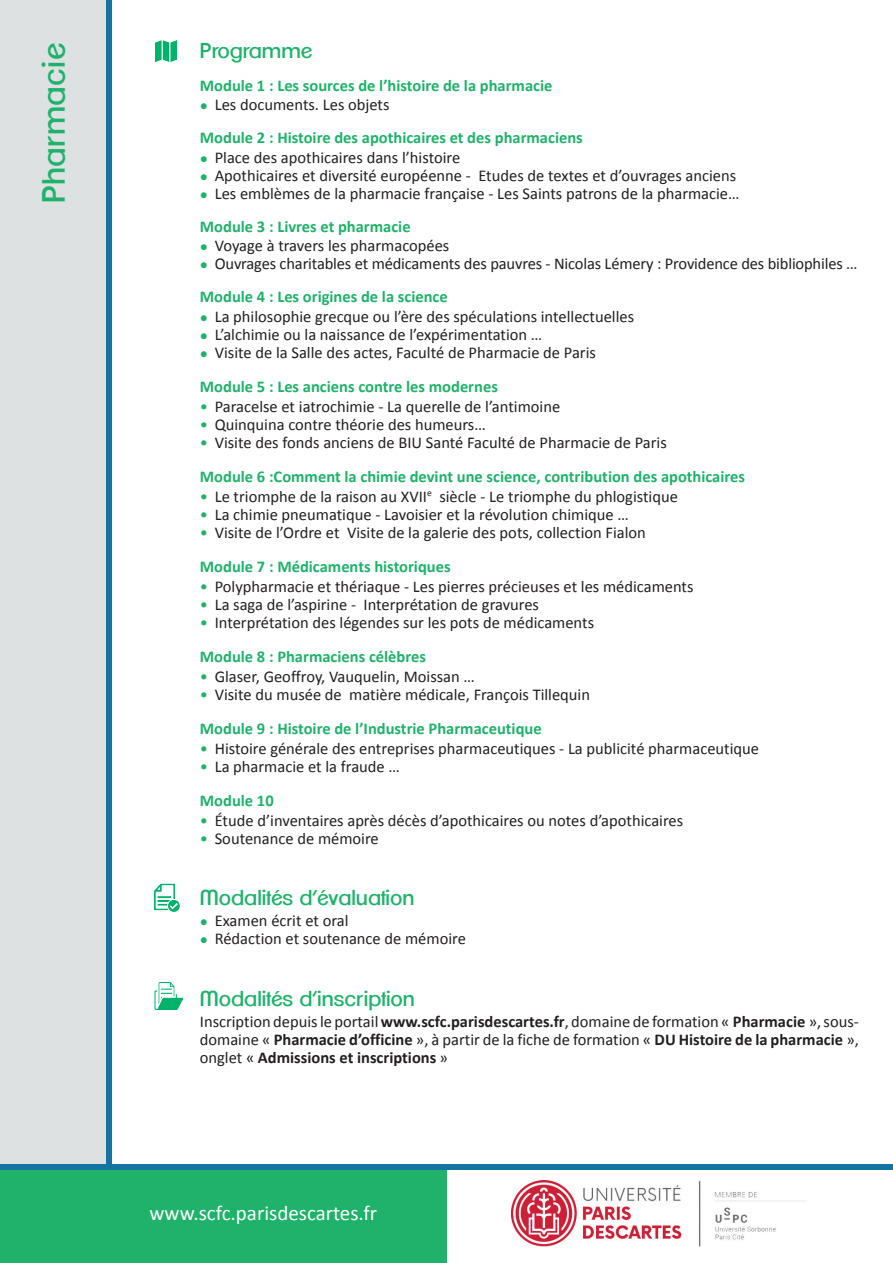
<style>
.page{position:relative;width:893px;height:1263px;background:#fff}
.page>*{position:absolute;margin:0;border:0;box-sizing:border-box;transform-origin:0 0}
.t1{font:31.5px "Clemente P Dai";letter-spacing:.01em;color:#1eb26a}
.t2{font:21px "Clemente P Dai";color:#1eb26a}
.t3{font:21px "Calibri";color:#fff}
.t4{font:16.5px/18px "Calibri";color:#231f20;text-align:justify}
.t5{font:700 16.5px "Calibri";color:#1eb26a}
.s1{font-size:13.5px;color:#1eb26a}
.s2{color:#1eb26a}
.s3{font-weight:700}
</style>
<div class="page">
<div style="left:0;top:0;width:109px;height:1164px;background:#dee1e2"></div>
<div style="left:0;top:1168px;width:446px;height:95px;background:#1eb26a"></div>
<div style="left:106px;top:0;width:6px;height:1168px;background:#1574a2"></div>
<img style="left:155px;top:41px;width:21px;height:20px">
<img style="left:154px;top:883px;width:26px;height:29px">
<img style="left:154px;top:983px;width:29px;height:26px">
<img style="left:512px;top:1180px;width:294px;height:67px">
<div style="left:0;top:1164px;width:893px;height:5px;background:#1574a2"></div>
<p class="t1" style="left:35px;top:203px;width:162px;rotate:-90deg">Pharmacie</p>
<p class="t2" style="left:200px;top:38px;width:114px">Programme</p>
<p class="t5" style="left:200px;top:75px;width:354px">Module 1 : Les sources de l’histoire de la pharmacie</p>
<p class="t4" style="left:200px;top:96px;width:191px"><span class="s1">●</span> Les documents. Les objets</p>
<p class="t5" style="left:200px;top:127px;width:384px">Module 2 : Histoire des apothicaires et des pharmaciens</p>
<p class="t4" style="left:200px;top:148px;width:262px"><span class="s1">●</span> Place des apothicaires dans l’histoire</p>
<p class="t4" style="left:200px;top:166px;width:538px"><span class="s1">●</span> Apothicaires et diversité européenne - Etudes de textes et d’ouvrages anciens</p>
<p class="t4" style="left:200px;top:184px;width:541px"><span class="s1">●</span> Les emblèmes de la pharmacie française - Les Saints patrons de la pharmacie…</p>
<p class="t5" style="left:200px;top:216px;width:212px">Module 3 : Livres et pharmacie</p>
<p class="t4" style="left:200px;top:237px;width:251px"><span class="s1">●</span> Voyage à travers les pharmacopées</p>
<p class="t4" style="left:200px;top:255px;width:659px"><span class="s1">●</span> Ouvrages charitables et médicaments des pauvres - Nicolas Lémery : Providence des bibliophiles …</p>
<p class="t5" style="left:200px;top:286px;width:249px">Module 4 : Les origines de la science</p>
<p class="t4" style="left:200px;top:307px;width:436px"><span class="s1">●</span> La philosophie grecque ou l’ère des spéculations intellectuelles</p>
<p class="t4" style="left:200px;top:325px;width:344px"><span class="s1">●</span> L’alchimie ou la naissance de l’expérimentation …</p>
<p class="t4" style="left:200px;top:343px;width:398px"><span class="s1">●</span> Visite de la Salle des actes, Faculté de Pharmacie de Paris</p>
<p class="t5" style="left:200px;top:376px;width:300px">Module 5 : Les anciens contre les modernes</p>
<p class="t4" style="left:200px;top:397px;width:362px"><span class="s2">•</span> Paracelse et iatrochimie - La querelle de l’antimoine</p>
<p class="t4" style="left:200px;top:415px;width:287px"><span class="s2">•</span> Quinquina contre théorie des humeurs…</p>
<p class="t4" style="left:200px;top:433px;width:468px"><span class="s2">•</span> Visite des fonds anciens de BIU Santé Faculté de Pharmacie de Paris</p>
<p class="t5" style="left:200px;top:466px;width:547px">Module 6 :Comment la chimie devint une science, contribution des apothicaires</p>
<p class="t4" style="left:200px;top:487px;width:480px"><span class="s2">•</span> Le triomphe de la raison au XVII<sup>e</sup> siècle - Le triomphe du phlogistique</p>
<p class="t4" style="left:200px;top:505px;width:430px"><span class="s2">•</span> La chimie pneumatique - Lavoisier et la révolution chimique …</p>
<p class="t4" style="left:200px;top:523px;width:448px"><span class="s2">•</span> Visite de l’Ordre et Visite de la galerie des pots, collection Fialon</p>
<p class="t5" style="left:200px;top:556px;width:252px">Module 7 : Médicaments historiques</p>
<p class="t4" style="left:200px;top:577px;width:495px"><span class="s2">•</span> Polypharmacie et thériaque - Les pierres précieuses et les médicaments</p>
<p class="t4" style="left:200px;top:595px;width:341px"><span class="s2">•</span> La saga de l’aspirine - Interprétation de gravures</p>
<p class="t4" style="left:200px;top:613px;width:396px"><span class="s2">•</span> Interprétation des légendes sur les pots de médicaments</p>
<p class="t5" style="left:200px;top:646px;width:228px">Module 8 : Pharmaciens célèbres</p>
<p class="t4" style="left:200px;top:667px;width:277px"><span class="s2">•</span> Glaser, Geoffroy, Vauquelin, Moissan …</p>
<p class="t4" style="left:200px;top:685px;width:392px"><span class="s2">•</span> Visite du musée de matière médicale, François Tillequin</p>
<p class="t5" style="left:200px;top:718px;width:343px">Module 9 : Histoire de l’Industrie Pharmaceutique</p>
<p class="t4" style="left:200px;top:739px;width:561px"><span class="s2">•</span> Histoire générale des entreprises pharmaceutiques - La publicité pharmaceutique</p>
<p class="t4" style="left:200px;top:757px;width:202px"><span class="s2">•</span> La pharmacie et la fraude …</p>
<p class="t5" style="left:200px;top:790px;width:75px">Module 10</p>
<p class="t4" style="left:200px;top:811px;width:485px"><span class="s2">•</span> Étude d’inventaires après décès d’apothicaires ou notes d’apothicaires</p>
<p class="t4" style="left:200px;top:829px;width:180px"><span class="s2">•</span> Soutenance de mémoire</p>
<p class="t2" style="left:200px;top:886px;width:216px">Modalités d’évaluation</p>
<p class="t4" style="left:200px;top:912px;width:150px"><span class="s1">●</span> Examen écrit et oral</p>
<p class="t4" style="left:200px;top:930px;width:268px"><span class="s1">●</span> Rédaction et soutenance de mémoire</p>
<p class="t2" style="left:200px;top:986px;width:217px">Modalités d’inscription</p>
<p class="t4" style="left:200px;top:1012px;width:661px">Inscription depuis le portail <span class="s3">www.scfc.parisdescartes.fr</span>, domaine de formation « <span class="s3">Pharmacie</span> », sous&shy;domaine « <span class="s3">Pharmacie d’officine</span> », à partir de la fiche de formation « <span class="s3">DU Histoire de la pharmacie</span> », onglet « <span class="s3">Admissions et inscriptions</span> »</p>
<p class="t3" style="left:150px;top:1199px;width:229px">www.scfc.parisdescartes.fr</p>
</div>
